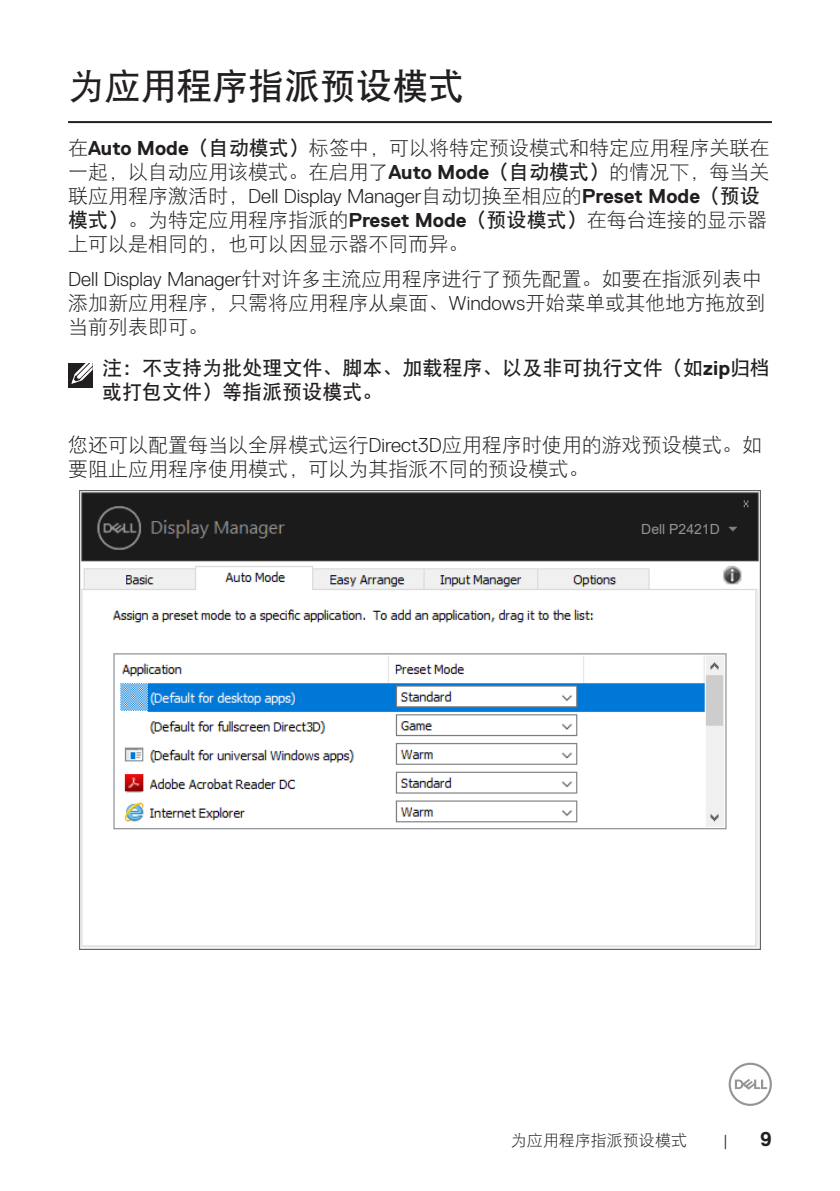
<style>
.page{position:relative;width:840px;height:1191px;background:#fff}
.page>*{position:absolute;margin:0;border:0;box-sizing:border-box;transform-origin:0 0}
.Head_1{font:36px "DFP Hei W7";color:#231f20}
.Paragraph{font:20px/24px "DFP Hei W3";color:#231f20}
.Note{font:20px/24px "DFP Hei W7";color:#231f20}
.t1{font:700 20px "Dell Replica";color:#231f20}
.t2{font:16px "DFP Hei W3";color:#231f20}
.t3{font:300 16px "Dell Replica";color:#231f20}
.t4{font:14px "Arial";color:#939393}
.s1{font-family:"Dell Replica";font-weight:700}
.s2{font-family:"DFP Hei W7"}
.s3{font-family:"Dell Replica";font-weight:300}
</style>
<div class="page">
<svg style="left:728px;top:1062px;width:43px;height:44px"></svg>
<hr style="left:68px;top:121px;width:703px;height:2px;background:#231f20">
<img style="left:79px;top:491px;width:681px;height:458px">
<div style="left:620px;top:519px;width:105px;height:21px;background:#1b1b1b"></div>
<div style="left:68px;top:363px;width:24px;height:24px;background:#231f20"></div>
<svg style="left:71px;top:363px;width:22px;height:22px"></svg>
<p class="Head_1" style="left:68px;top:68px;width:397px">为应用程序指派预设模式</p>
<p class="Paragraph" style="left:68px;top:136px;width:702px">在<span class="s1">Auto Mode</span><span class="s2">（自动模式）</span>标签中，可以将特定预设模式和特定应用程序关联在一起，以自动应用该模式。在启用了<span class="s1">Auto Mode</span><span class="s2">（自动模式）</span>的情况下，每当关联应用程序激活时，<span class="s3">Dell Display Manager</span>自动切换至相应的<span class="s1">Preset Mode</span><span class="s2">（预设模式）</span>。为特定应用程序指派的<span class="s1">Preset Mode</span><span class="s2">（预设模式）</span>在每台连接的显示器上可以是相同的，也可以因显示器不同而异。</p>
<p class="Paragraph" style="left:68px;top:267px;width:698px"><span class="s3">Dell Display Manager</span>针对许多主流应用程序进行了预先配置。如要在指派列表中添加新应用程序，只需将应用程序从桌面、<span class="s3">Windows</span>开始菜单或其他地方拖放到当前列表即可。</p>
<p class="Note" style="left:102px;top:356px;width:669px">注：不支持为批处理文件、脚本、加载程序、以及非可执行文件（如<span class="s1">zip</span>归档或打包文件）等指派预设模式。</p>
<p class="Paragraph" style="left:68px;top:432px;width:695px">您还可以配置每当以全屏模式运行<span class="s3">Direct3D</span>应用程序时使用的游戏预设模式。如要阻止应用程序使用模式，可以为其指派不同的预设模式。</p>
<p class="t4" style="left:641px;top:519px;width:80px">Dell P2421D</p>
<p class="t2" style="left:510px;top:1132px;width:178px">为应用程序指派预设模式</p>
<p class="t3" style="left:722px;top:1131px;width:6px">|</p>
<p class="t1" style="left:759px;top:1127px;width:13px">9</p>
</div>
